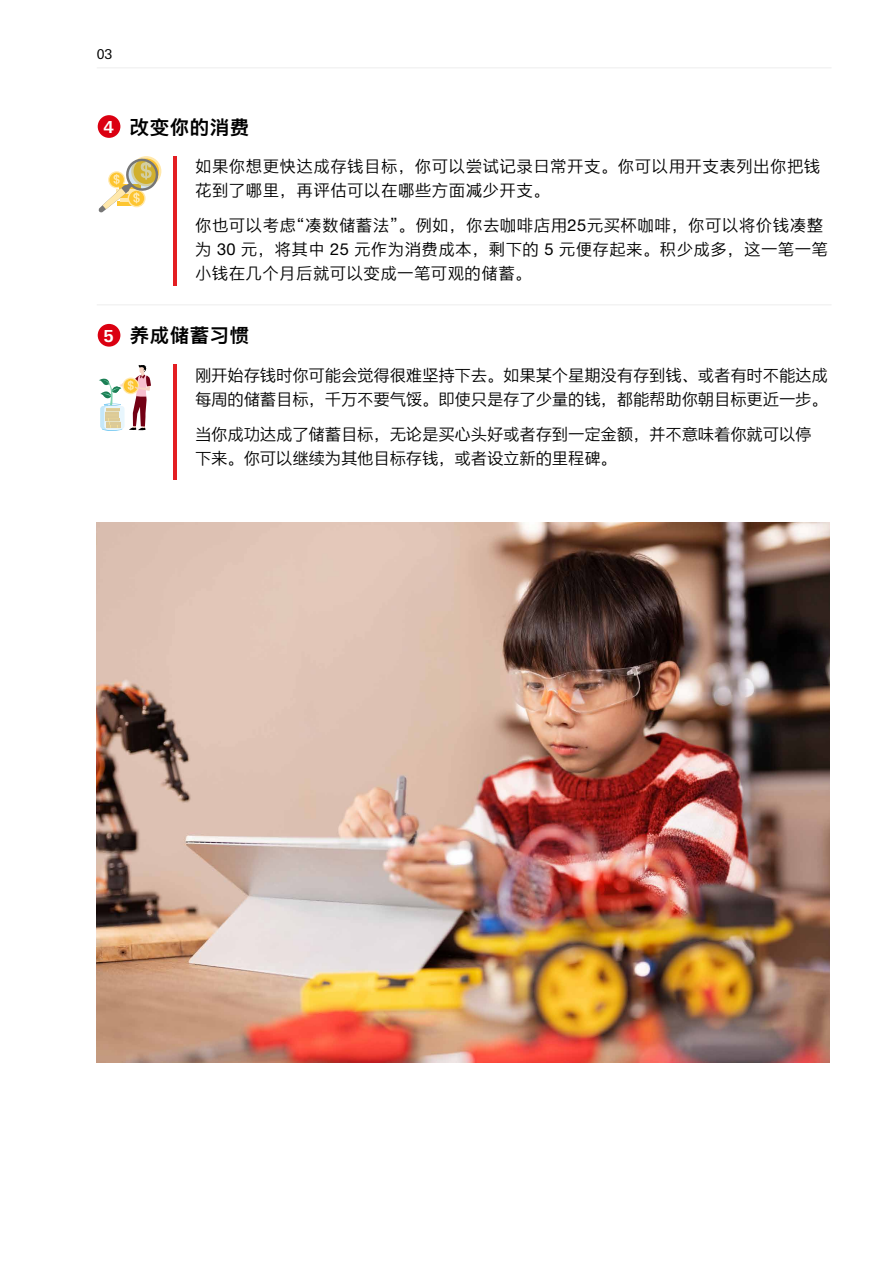
<style>
.page{position:relative;width:893px;height:1263px;background:#fff}
.page>*{position:absolute;margin:0;border:0;box-sizing:border-box;transform-origin:0 0}
.t1{font:700 19.5px "HSBC Mt M Ying Hei S Chinese";letter-spacing:.025em;color:#000}
.t2{font:700 16.65px "Univers Nextfor HSBC";color:#fff}
.t3{font:16.5px/24px "HSBC Mt M Ying Hei S Chinese";letter-spacing:.02em;color:#000}
.t4{font:16.5px/24px "HSBC Mt M Ying Hei S Chinese";letter-spacing:-.015em;color:#000}
.t5{font:13.5px "Univers Nextfor HSBC";color:#000}
.s1{font-family:"Univers Nextfor HSBC";font-size:16.65px;color:#fff}
</style>
<div class="page">
<hr style="left:97px;top:67px;width:734px;height:2px;background:#f3f3f3">
<hr style="left:173px;top:156px;width:3px;height:129px;background:#e31e22">
<hr style="left:97px;top:304px;width:734px;height:1px;background:#f3f3f3">
<div style="left:98px;top:324px;width:22px;height:23px;background:#db0011;border-radius:50%"></div>
<svg style="left:99px;top:365px;width:52px;height:66px"></svg>
<svg style="left:131px;top:156px;width:30px;height:30px"></svg>
<svg style="left:98px;top:157px;width:62px;height:56px"></svg>
<div style="left:98px;top:115px;width:22px;height:23px;background:#db0011;border-radius:50%"></div>
<hr style="left:173px;top:365px;width:3px;height:115px;background:#e31e22">
<img style="left:97px;top:523px;width:733px;height:540px">
<p class="t5" style="left:97px;top:45px;width:17px">03</p>
<p class="t1" style="left:104px;top:115px;width:147px"><span class="s1">4</span> 改变你的消费</p>
<p class="t3" style="left:195px;top:154px;width:627px">如果你想更快达成存钱目标，你可以尝试记录日常开支。你可以用开支表列出你把钱花到了哪里，再评估可以在哪些方面减少开支。</p>
<p class="t3" style="left:195px;top:213px;width:634px">你也可以考虑“凑数储蓄法”。例如，你去咖啡店用25元买杯咖啡，你可以将价钱凑整为 30 元，将其中 25 元作为消费成本，剩下的 5 元便存起来。积少成多，这一笔一笔小钱在几个月后就可以变成一笔可观的储蓄。</p>
<p class="t2" style="left:104px;top:324px;width:12px">5</p>
<p class="t1" style="left:130px;top:323px;width:121px">养成储蓄习惯</p>
<p class="t4" style="left:195px;top:363px;width:634px">刚开始存钱时你可能会觉得很难坚持下去。如果某个星期没有存到钱、或者有时不能达成每周的储蓄目标，千万不要气馁。即使只是存了少量的钱，都能帮助你朝目标更近一步。</p>
<p class="t4" style="left:195px;top:422px;width:618px">当你成功达成了储蓄目标，无论是买心头好或者存到一定金额，并不意味着你就可以停下来。你可以继续为其他目标存钱，或者设立新的里程碑。</p>
</div>
